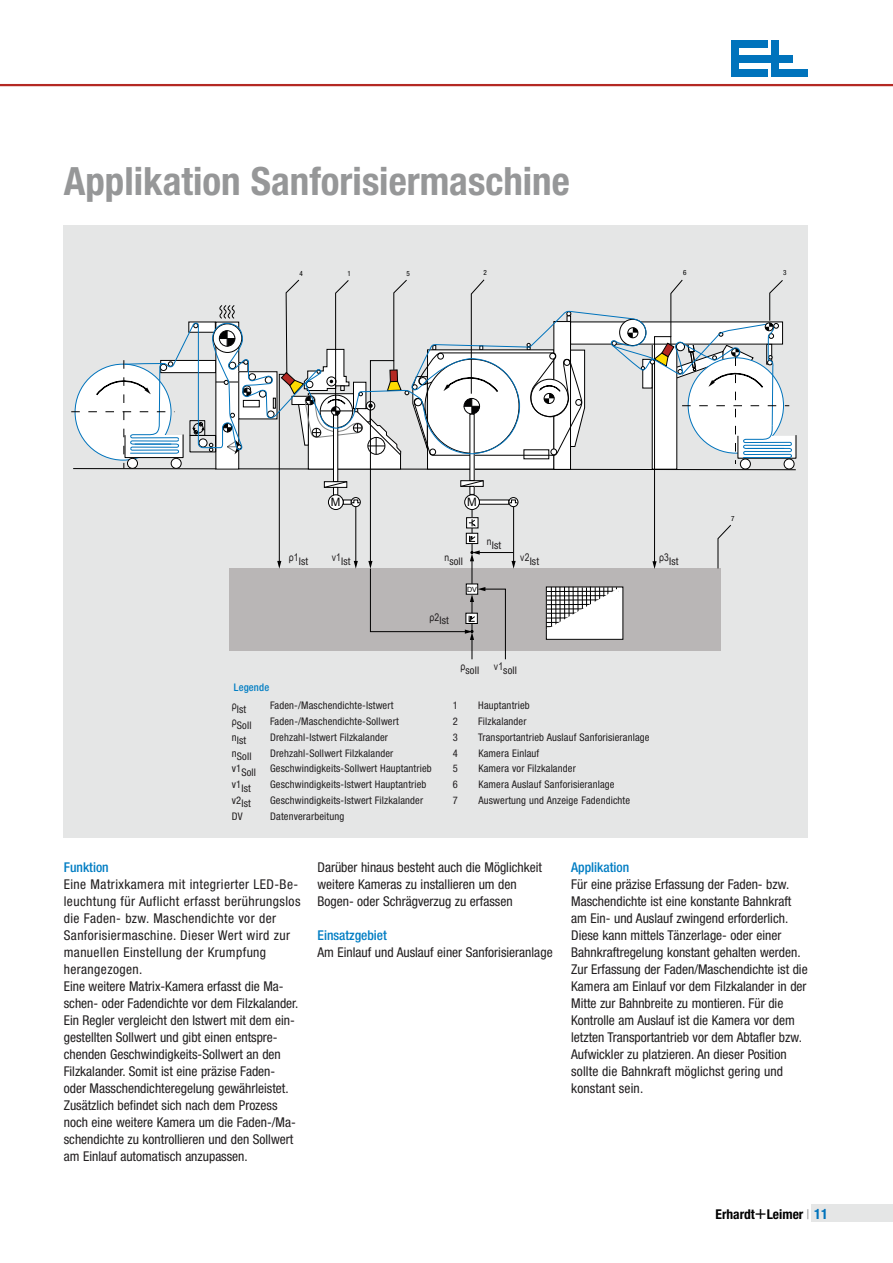
<style>
.page{position:relative;width:893px;height:1263px;background:#fff}
.page>*{position:absolute;margin:0;border:0;box-sizing:border-box;transform-origin:0 0}
.t1{font:700 condensed 39px "Helvetica Neue";color:#969798}
.t2{font:condensed 13.5px/17px "Helvetica Neue";color:#211e1f}
.t3{font:500 condensed 13.5px "Helvetica Neue";color:#007dc3}
.t4{font:700 condensed 13.5px "Helvetica Neue";color:#000}
.t5{font:11.55px "Arial";color:#000}
.t6{font:condensed 10.5px "Helvetica Neue";letter-spacing:.015em;color:#211e1f}
.t7{font:500 condensed 10.5px/22px "Helvetica Neue";letter-spacing:.015em;color:#007dc3}
.t8{font:condensed 10.5px "Helvetica Neue";color:#221f21}
.t9{font:condensed 7.2px "Helvetica Neue";color:#000}
.t10{font:7.2px "Arial";color:#000}
.s1{font-weight:400;color:#211e1f}
.s2{font-weight:400;font-size:19.5px}
.s3{font-weight:400;color:#969798}
.s4{font-size:14.25px;color:#0073bc}
</style>
<div class="page">
<div style="left:731px;top:40px;width:8px;height:37px;background:#0073bc"></div>
<div style="left:771px;top:40px;width:8px;height:37px;background:#0073bc"></div>
<div style="left:731px;top:40px;width:37px;height:8px;background:#0073bc"></div>
<div style="left:731px;top:69px;width:37px;height:8px;background:#0073bc"></div>
<div style="left:771px;top:69px;width:37px;height:8px;background:#0073bc"></div>
<div style="left:731px;top:55px;width:62px;height:7px;background:#0073bc"></div>
<div style="left:811px;top:1204px;width:82px;height:17px;background:#e5e6e6"></div>
<hr style="left:0;top:84px;width:893px;height:2px;background:#b42823">
<div style="left:64px;top:225px;width:744px;height:613px;background:#e5e6e6"></div>
<svg style="left:71px;top:279px;width:726px;height:381px"></svg>
<svg style="left:124px;top:310px;width:617px;height:144px"></svg>
<h1 class="t1" style="left:64px;top:158px;width:508px">Applikation Sanforisiermaschine</h1>
<p class="t9" style="left:300px;top:269px;width:5px">4</p>
<p class="t9" style="left:348px;top:269px;width:5px">1</p>
<p class="t9" style="left:407px;top:269px;width:5px">5</p>
<p class="t9" style="left:483px;top:268px;width:5px">2</p>
<p class="t9" style="left:683px;top:268px;width:5px">6</p>
<p class="t9" style="left:783px;top:268px;width:5px">3</p>
<p class="t5" style="left:331px;top:494px;width:11px">M</p>
<p class="t5" style="left:467px;top:494px;width:11px">M</p>
<p class="t6" style="left:487px;top:539px;width:16px"><sup>n</sup>Ist</p>
<p class="t6" style="left:289px;top:555px;width:21px"><sup>ρ1</sup>Ist</p>
<p class="t6" style="left:332px;top:555px;width:20px"><sup>v1</sup>Ist</p>
<p class="t6" style="left:659px;top:555px;width:21px"><sup>ρ3</sup>Ist</p>
<p class="t6" style="left:520px;top:555px;width:20px"><sup>v2</sup>Ist</p>
<p class="t6" style="left:444px;top:555px;width:20px"><sup>n</sup>soll</p>
<p class="t6" style="left:430px;top:614px;width:21px"><sup>ρ2</sup>Ist</p>
<p class="t10" style="left:467px;top:584px;width:11px">DV</p>
<p class="t6" style="left:460px;top:664px;width:20px"><sup>ρ</sup>soll</p>
<p class="t6" style="left:494px;top:664px;width:25px"><sup>v1</sup>soll</p>
<p class="t7" style="left:232px;top:676px;width:39px">Legende <sup>ρ</sup><span class="s1">Ist</span></p>
<p class="t6" style="left:270px;top:700px;width:125px">Faden-/Maschendichte-Istwert</p>
<p class="t8" style="left:453px;top:700px;width:7px">1</p>
<p class="t6" style="left:478px;top:700px;width:53px">Hauptantrieb</p>
<p class="t6" style="left:232px;top:719px;width:21px"><sup>ρ</sup>Soll</p>
<p class="t6" style="left:270px;top:715px;width:130px">Faden-/Maschendichte-Sollwert</p>
<p class="t8" style="left:453px;top:715px;width:7px">2</p>
<p class="t6" style="left:478px;top:715px;width:50px">Filzkalander</p>
<p class="t6" style="left:232px;top:734px;width:16px">nIst</p>
<p class="t6" style="left:270px;top:731px;width:119px">Drehzahl-Istwert Filzkalander</p>
<p class="t8" style="left:453px;top:731px;width:7px">3</p>
<p class="t6" style="left:478px;top:731px;width:173px">Transportantrieb Auslauf Sanforisieranlage</p>
<p class="t6" style="left:232px;top:750px;width:21px">nSoll</p>
<p class="t6" style="left:270px;top:747px;width:125px">Drehzahl-Sollwert Filzkalander</p>
<p class="t8" style="left:453px;top:747px;width:7px">4</p>
<p class="t6" style="left:478px;top:747px;width:62px">Kamera Einlauf</p>
<p class="t6" style="left:232px;top:766px;width:26px">v1Soll</p>
<p class="t6" style="left:270px;top:762px;width:163px">Geschwindigkeits-Sollwert Hauptantrieb</p>
<p class="t8" style="left:453px;top:762px;width:7px">5</p>
<p class="t6" style="left:478px;top:762px;width:99px">Kamera vor Filzkalander</p>
<p class="t6" style="left:232px;top:782px;width:21px">v1Ist</p>
<p class="t6" style="left:270px;top:778px;width:158px">Geschwindigkeits-Istwert Hauptantrieb</p>
<p class="t8" style="left:453px;top:778px;width:7px">6</p>
<p class="t6" style="left:478px;top:778px;width:138px">Kamera Auslauf Sanforisieranlage</p>
<p class="t6" style="left:232px;top:797px;width:21px">v2Ist</p>
<p class="t6" style="left:270px;top:794px;width:155px">Geschwindigkeits-Istwert Filzkalander</p>
<p class="t8" style="left:453px;top:794px;width:7px">7</p>
<p class="t6" style="left:478px;top:794px;width:153px">Auswertung und Anzeige Fadendichte</p>
<p class="t6" style="left:232px;top:810px;width:12px">DV</p>
<p class="t6" style="left:270px;top:810px;width:76px">Datenverarbeitung</p>
<p class="t9" style="left:731px;top:514px;width:5px">7</p>
<p class="t3" style="left:64px;top:859px;width:46px">Funktion</p>
<p class="t2" style="left:64px;top:875px;width:238px">Eine Matrixkamera mit integrierter LED-Be&shy;leuchtung für Auflicht erfasst berührungslos die Faden- bzw. Maschendichte vor der Sanforisiermaschine. Dieser Wert wird zur manuellen Einstellung der Krumpfung herangezogen.<br>Eine weitere Matrix-Kamera erfasst die Ma&shy;schen- oder Fadendichte vor dem Filzkalander.<br>Ein Regler vergleicht den Istwert mit dem ein&shy;gestellten Sollwert und gibt einen entspre&shy;chenden Geschwindigkeits-Sollwert an den Filzkalander. Somit ist eine präzise Faden&shy;oder Masschendichteregelung gewährleistet.<br>Zusätzlich befindet sich nach dem Prozess noch eine weitere Kamera um die Faden-/Ma&shy;schendichte zu kontrollieren und den Sollwert am Einlauf automatisch anzupassen.</p>
<p class="t2" style="left:317px;top:858px;width:226px">Darüber hinaus besteht auch die Möglichkeit weitere Kameras zu installieren um den<br>Bogen- oder Schrägverzug zu erfassen</p>
<p class="t3" style="left:317px;top:927px;width:71px">Einsatzgebiet</p>
<p class="t2" style="left:317px;top:943px;width:237px">Am Einlauf und Auslauf einer Sanforisieranlage</p>
<p class="t3" style="left:571px;top:859px;width:59px">Applikation</p>
<p class="t2" style="left:571px;top:875px;width:238px">Für eine präzise Erfassung der Faden- bzw.<br>Maschendichte ist eine konstante Bahnkraft am Ein- und Auslauf zwingend erforderlich.<br>Diese kann mittels Tänzerlage- oder einer Bahnkraftregelung konstant gehalten werden.<br>Zur Erfassung der Faden/Maschendichte ist die Kamera am Einlauf vor dem Filzkalander in der Mitte zur Bahnbreite zu montieren. Für die Kontrolle am Auslauf ist die Kamera vor dem letzten Transportantrieb vor dem Abtafler bzw.<br>Aufwickler zu platzieren. An dieser Position sollte die Bahnkraft möglichst gering und konstant sein.</p>
<p class="t4" style="left:715px;top:1206px;width:114px">Erhardt<span class="s2">+</span>Leimer <span class="s3">|</span> <span class="s4">11</span></p>
</div>
